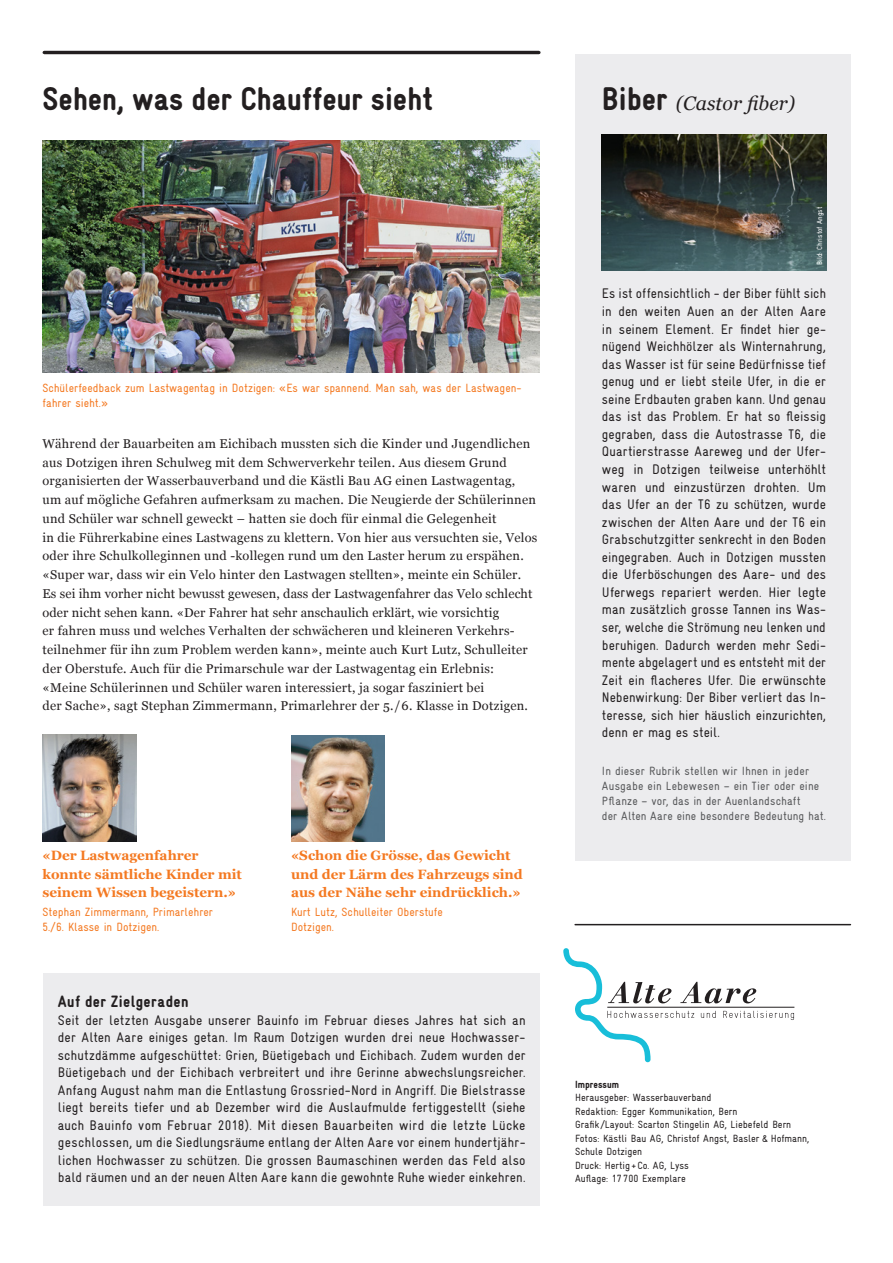
<style>
.page{position:relative;width:893px;height:1263px;background:#fff}
.page>*{position:absolute;margin:0;border:0;box-sizing:border-box;transform-origin:0 0}
.Haupttitel{font:900 33px "Gravur Condensed Pro";color:#231f20}
.Haupttitel-2{font:italic 19.5px "Georgia";letter-spacing:.005em;color:#231f20}
.Titel_Box{font:900 16.5px "Gravur Condensed Pro";letter-spacing:.025em;color:#231f20}
.Lauftext_Box_Grau{font:13.95px/17.5px "Gravur Condensed Pro";letter-spacing:.005em;color:#231f20;text-align:justify}
.Lead{font:700 13.5px/18.8px "Georgia";color:#f47921}
.Lauftext{font:12.75px/18.8px "Georgia";letter-spacing:.02em;color:#231f20}
.t1{font:12px/15px "Gravur Condensed Pro";letter-spacing:.015em;color:#57585a}
.Bildlegende{font:12px/15px "Gravur Condensed Pro";color:#f47921}
.Lead-2{font:12px/15px "Gravur Condensed Pro";color:#f47921}
.Impressum{font:10.5px/13.5px "Gravur Condensed Pro";color:#231f20}
.Impressum-2{font:900 10.5px "Gravur Condensed Pro";color:#231f20}
.Bildlegende-2{font:7.5px "Gravur Condensed Pro";color:#fff}
.s1{font-family:"Gravur Condensed Pro";font-weight:900;font-style:normal;font-size:33px}
</style>
<div class="page">
<svg style="left:563px;top:948px;width:231px;height:114px"></svg>
<hr style="left:607px;top:1007px;width:187px;height:1px;background:#231f20">
<hr style="left:575px;top:924px;width:275px;height:1px;background:#231f20">
<img style="left:291px;top:735px;width:94px;height:107px">
<img style="left:43px;top:140px;width:496px;height:233px">
<hr style="left:44px;top:51px;width:495px;height:3px;background:#231f20">
<div style="left:575px;top:54px;width:275px;height:806px;background:#ececee"></div>
<img style="left:602px;top:134px;width:224px;height:136px">
<div style="left:43px;top:973px;width:496px;height:232px;background:#ececee"></div>
<img style="left:43px;top:735px;width:93px;height:107px">
<p class="Haupttitel" style="left:43px;top:81px;width:392px">Sehen, was der Chauffeur sieht</p>
<p class="Bildlegende" style="left:43px;top:380px;width:480px">Schülerfeedback zum Lastwagentag in Dotzigen: «Es war spannend. Man sah, was der Lastwagen&shy;fahrer sieht.»</p>
<p class="Lauftext" style="left:43px;top:433px;width:496px">Während der Bauarbeiten am Eichibach mussten sich die Kinder und Jugendlichen aus Dotzigen ihren Schulweg mit dem Schwerverkehr teilen. Aus diesem Grund organisierten der Wasserbauverband und die Kästli Bau AG einen Lastwagentag,<br>um auf mögliche Gefahren aufmerksam zu machen. Die Neugierde der Schülerinnen und Schüler war schnell geweckt – hatten sie doch für einmal die Gelegenheit<br>in die Führerkabine eines Lastwagens zu klettern. Von hier aus versuchten sie, Velos oder ihre Schulkolleginnen und -kollegen rund um den Laster herum zu erspähen. «Super war, dass wir ein Velo hinter den Lastwagen stellten», meinte ein Schüler.<br>Es sei ihm vorher nicht bewusst gewesen, dass der Lastwagenfahrer das Velo schlecht oder nicht sehen kann. «Der Fahrer hat sehr anschaulich erklärt, wie vorsichtig<br>er fahren muss und welches Verhalten der schwächeren und kleineren Verkehrs&shy;teilnehmer für ihn zum Problem werden kann», meinte auch Kurt Lutz, Schulleiter der Oberstufe. Auch für die Primarschule war der Lastwagentag ein Erlebnis: «Meine Schülerinnen und Schüler waren interessiert, ja sogar fasziniert bei<br>der Sache», sagt Stephan Zimmermann, Primarlehrer der 5./6. Klasse in Dotzigen.</p>
<p class="Lead" style="left:43px;top:845px;width:201px">«Der Lastwagenfahrer konnte sämtliche Kinder mit seinem Wissen begeistern.»</p>
<p class="Lead-2" style="left:43px;top:905px;width:172px">Stephan Zimmermann, Primarlehrer<br>5./6. Klasse in Dotzigen.</p>
<p class="Lead" style="left:291px;top:845px;width:233px">«Schon die Grösse, das Gewicht und der Lärm des Fahrzeugs sind aus der Nähe sehr eindrücklich.»</p>
<p class="Lead-2" style="left:291px;top:905px;width:153px">Kurt Lutz, Schulleiter Oberstufe<br>Dotzigen.</p>
<p class="Titel_Box" style="left:58px;top:992px;width:132px">Auf der Zielgeraden</p>
<p class="Lauftext_Box_Grau" style="left:58px;top:1011px;width:469px">Seit der letzten Ausgabe unserer Bauinfo im Februar dieses Jahres hat sich an der Alten Aare einiges getan. Im Raum Dotzigen wurden drei neue Hochwasser&shy;schutzdämme aufgeschüttet: Grien, Büetigebach und Eichibach. Zudem wurden der Büetigebach und der Eichibach verbreitert und ihre Gerinne abwechslungsreicher.<br>Anfang August nahm man die Entlastung Grossried-Nord in Angriff. Die Bielstrasse liegt bereits tiefer und ab Dezember wird die Auslaufmulde fertiggestellt (siehe auch Bauinfo vom Februar 2018). Mit diesen Bauarbeiten wird die letzte Lücke geschlossen, um die Siedlungsräume entlang der Alten Aare vor einem hundertjähr&shy;lichen Hochwasser zu schützen. Die grossen Baumaschinen werden das Feld also bald räumen und an der neuen Alten Aare kann die gewohnte Ruhe wieder einkehren.</p>
<p class="Haupttitel-2" style="left:602px;top:89px;width:195px"><span class="s1">Biber</span> (Castor fiber)</p>
<p class="Bildlegende-2" style="left:815px;top:265px;width:60px;rotate:-90deg">Bild: Christof Angst</p>
<p class="Lauftext_Box_Grau" style="left:602px;top:285px;width:226px">Es ist offensichtlich - der Biber fühlt sich in den weiten Auen an der Alten Aare in seinem Element. Er findet hier ge&shy;nügend Weichhölzer als Winternahrung, das Wasser ist für seine Bedürfnisse tief genug und er liebt steile Ufer, in die er seine Erdbauten graben kann. Und genau das ist das Problem. Er hat so fleissig gegraben, dass die Autostrasse T6, die Quartierstrasse Aareweg und der Ufer&shy;weg in Dotzigen teilweise unterhöhlt waren und einzustürzen drohten. Um das Ufer an der T6 zu schützen, wurde zwischen der Alten Aare und der T6 ein Grabschutzgitter senkrecht in den Boden eingegraben. Auch in Dotzigen mussten die Uferböschungen des Aare- und des Uferwegs repariert werden. Hier legte man zusätzlich grosse Tannen ins Was&shy;ser, welche die Strömung neu lenken und beruhigen. Dadurch werden mehr Sedi&shy;mente abgelagert und es entsteht mit der Zeit ein flacheres Ufer. Die erwünschte Nebenwirkung: Der Biber verliert das In&shy;teresse, sich hier häuslich einzurichten, denn er mag es steil.</p>
<p class="t1" style="left:602px;top:763px;width:226px">In dieser Rubrik stellen wir Ihnen in jeder Ausgabe ein Lebewesen – ein Tier oder eine Pflanze – vor, das in der Auenlandschaft<br>der Alten Aare eine besondere Bedeutung hat.</p>
<p class="Impressum-2" style="left:575px;top:1078px;width:45px">Impressum</p>
<p class="Impressum" style="left:575px;top:1091px;width:138px">Herausgeber: Wasserbauverband</p>
<p class="Impressum" style="left:575px;top:1104px;width:164px">Redaktion: Egger Kommunikation, Bern</p>
<p class="Impressum" style="left:575px;top:1118px;width:218px">Grafik /Layout: Scarton Stingelin AG, Liebefeld Bern</p>
<p class="Impressum" style="left:575px;top:1131px;width:236px">Fotos: Kästli Bau AG, Christof Angst, Basler &amp; Hofmann,<br>Schule Dotzigen</p>
<p class="Impressum" style="left:575px;top:1158px;width:115px">Druck: Hertig +Co. AG, Lyss</p>
<p class="Impressum" style="left:575px;top:1172px;width:112px">Auflage: 17 700 Exemplare</p>
</div>
